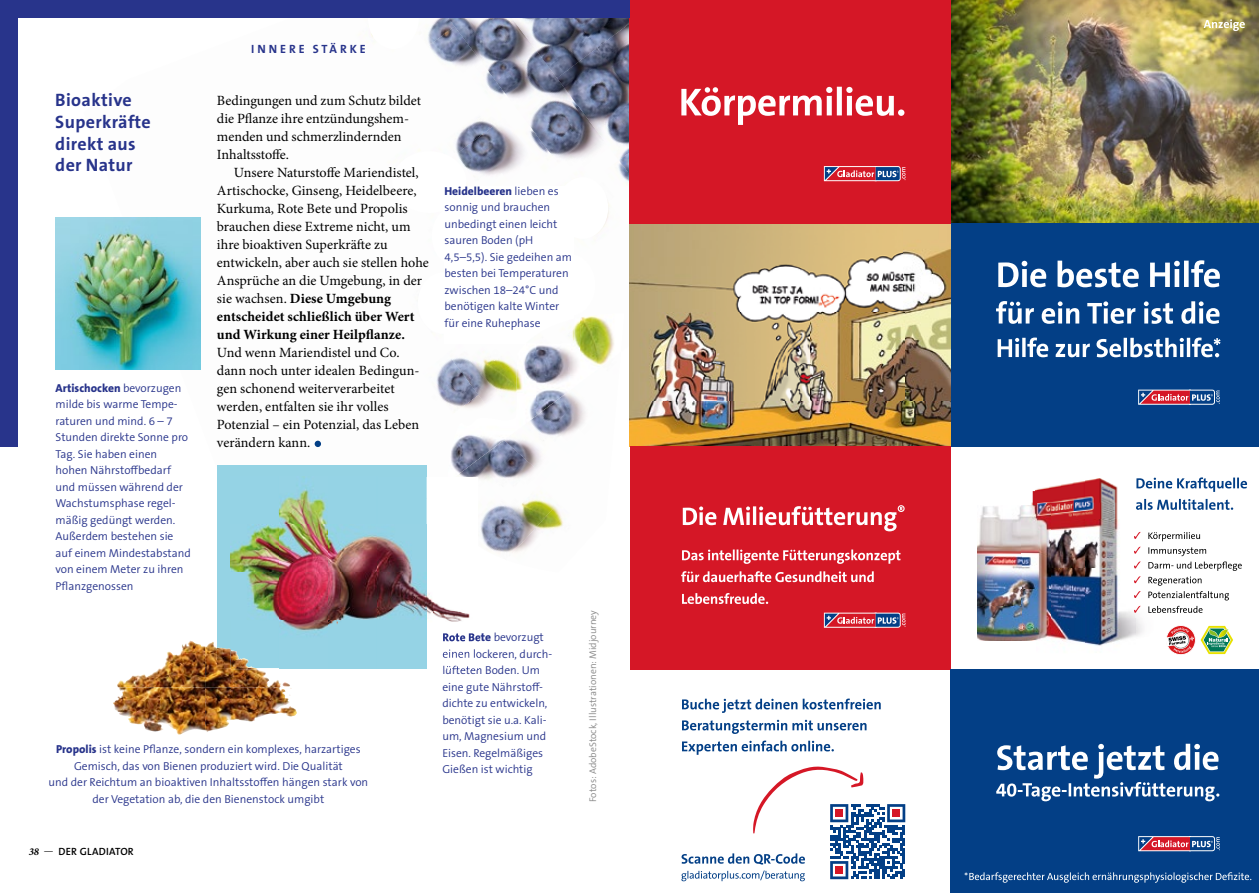
<style>
.page{position:relative;width:1259px;height:893px;background:#fff}
.page>*{position:absolute;margin:0;border:0;box-sizing:border-box;transform-origin:0 0}
.t1{font:700 18px/21.8px "The Sans B W7";letter-spacing:.02em;color:#28348b}
.t2{font:14.1px/18px "Minion Pro";color:#000}
.t3{font:700 12px "The Sans B W7";letter-spacing:.245em;color:#28348b}
.t4{font:300 11.55px/16.5px "The Sans B W4";color:#28348b}
.t5{font:800 11.55px "The Sans B W8";color:#28348b}
.t6{font:600 10.5px "The Sans B W6";letter-spacing:.025em;color:#000}
.t7{font:300 9.75px "The Sans B W4";color:#878787}
.s1{font-weight:700}
.s2{font-family:"The Sans B W4";font-weight:300}
.s3{font-family:"The Sans B W8";font-weight:800}
.s4{font-family:"Minion Pro";font-weight:700;font-style:italic}
.s5{font-family:"Minion Pro";font-weight:400}
</style>
<div class="page">
<img style="left:215px;top:17px;width:99px;height:1px">
<img style="left:314px;top:17px;width:120px;height:9px">
<img style="left:434px;top:17px;width:123px;height:91px">
<img style="left:428px;top:26px;width:88px;height:82px">
<img style="left:498px;top:17px;width:132px;height:61px">
<img style="left:455px;top:108px;width:102px;height:67px">
<img style="left:557px;top:22px;width:73px;height:137px">
<img style="left:478px;top:358px;width:39px;height:37px">
<img style="left:598px;top:164px;width:32px;height:104px">
<img style="left:619px;top:145px;width:11px;height:46px">
<img style="left:314px;top:358px;width:164px;height:90px">
<img style="left:503px;top:358px;width:14px;height:4px">
<img style="left:385px;top:395px;width:112px;height:82px">
<img style="left:629px;top:268px;width:1px;height:84px">
<svg style="left:368px;top:17px;width:51px;height:20px"></svg>
<svg style="left:682px;top:741px;width:152px;height:14px"></svg>
<svg style="left:682px;top:720px;width:184px;height:14px"></svg>
<svg style="left:682px;top:699px;width:198px;height:14px"></svg>
<img style="left:1031px;top:478px;width:150px;height:25px">
<img style="left:1021px;top:503px;width:97px;height:16px">
<img style="left:1135px;top:532px;width:45px;height:104px">
<img style="left:1050px;top:519px;width:85px;height:100px">
<img style="left:1035px;top:619px;width:100px;height:27px">
<img style="left:985px;top:640px;width:50px;height:1px">
<img style="left:977px;top:506px;width:73px;height:134px">
<svg style="left:681px;top:766px;width:224px;height:115px"></svg>
<div style="left:835px;top:809px;width:8px;height:8px;background:#d51726"></div>
<div style="left:892px;top:809px;width:8px;height:8px;background:#d51726"></div>
<div style="left:835px;top:866px;width:8px;height:8px;background:#d51726"></div>
<img style="left:951px;top:0;width:308px;height:223px">
<img style="left:630px;top:223px;width:321px;height:223px">
<div style="left:630px;top:446px;width:321px;height:224px;background:#d51726"></div>
<div style="left:951px;top:670px;width:308px;height:223px;background:#033f86"></div>
<svg style="left:1165px;top:625px;width:68px;height:30px"></svg>
<svg style="left:1136px;top:499px;width:97px;height:11px"></svg>
<svg style="left:1136px;top:477px;width:111px;height:15px"></svg>
<svg style="left:1148px;top:606px;width:54px;height:7px"></svg>
<svg style="left:1148px;top:547px;width:93px;height:53px"></svg>
<svg style="left:1148px;top:532px;width:52px;height:9px"></svg>
<svg style="left:1134px;top:532px;width:6px;height:7px"></svg>
<svg style="left:1134px;top:547px;width:6px;height:7px"></svg>
<svg style="left:1134px;top:561px;width:6px;height:7px"></svg>
<svg style="left:1134px;top:576px;width:6px;height:7px"></svg>
<svg style="left:1134px;top:591px;width:6px;height:7px"></svg>
<svg style="left:1134px;top:606px;width:6px;height:7px"></svg>
<div style="left:630px;top:0;width:321px;height:223px;background:#d51726"></div>
<svg style="left:682px;top:593px;width:86px;height:11px"></svg>
<svg style="left:681px;top:571px;width:192px;height:11px"></svg>
<svg style="left:682px;top:549px;width:218px;height:15px"></svg>
<svg style="left:683px;top:505px;width:221px;height:26px"></svg>
<div style="left:951px;top:223px;width:308px;height:223px;background:#033f86"></div>
<svg style="left:681px;top:87px;width:223px;height:38px"></svg>
<svg style="left:1203px;top:19px;width:41px;height:12px"></svg>
<div style="left:1138px;top:390px;width:53px;height:15px;border:2px solid #fff"></div>
<svg style="left:1139px;top:390px;width:80px;height:15px"></svg>
<svg style="left:997px;top:338px;width:223px;height:19px"></svg>
<svg style="left:996px;top:301px;width:223px;height:23px"></svg>
<svg style="left:998px;top:260px;width:222px;height:27px"></svg>
<div style="left:1138px;top:836px;width:53px;height:15px;border:2px solid #fff"></div>
<svg style="left:1139px;top:836px;width:80px;height:15px"></svg>
<div style="left:824px;top:166px;width:52px;height:15px;border:2px solid #fff"></div>
<svg style="left:825px;top:166px;width:80px;height:15px"></svg>
<div style="left:824px;top:613px;width:52px;height:15px;border:2px solid #fff"></div>
<svg style="left:825px;top:613px;width:80px;height:15px"></svg>
<svg style="left:964px;top:872px;width:287px;height:11px"></svg>
<svg style="left:996px;top:744px;width:223px;height:57px"></svg>
<div style="left:0;top:0;width:630px;height:17px;background:#28348b"></div>
<div style="left:0;top:0;width:17px;height:446px;background:#28348b"></div>
<img style="left:55px;top:217px;width:145px;height:152px">
<div style="left:217px;top:465px;width:209px;height:203px;background:#95d3e4"></div>
<img style="left:117px;top:640px;width:88px;height:47px">
<img style="left:205px;top:642px;width:76px;height:45px">
<img style="left:113px;top:687px;width:92px;height:47px">
<img style="left:205px;top:687px;width:92px;height:45px">
<img style="left:217px;top:647px;width:14px;height:21px">
<img style="left:282px;top:682px;width:10px;height:14px">
<img style="left:426px;top:498px;width:7px;height:124px">
<img style="left:433px;top:602px;width:37px;height:20px">
<img style="left:257px;top:668px;width:132px;height:1px">
<img style="left:389px;top:622px;width:89px;height:47px">
<img style="left:426px;top:477px;width:1px;height:21px">
<img style="left:231px;top:477px;width:195px;height:191px">
<img style="left:443px;top:633px;width:35px;height:8px">
<img style="left:443px;top:649px;width:35px;height:10px">
<img style="left:443px;top:666px;width:35px;height:3px">
<svg style="left:231px;top:668px;width:26px;height:1px"></svg>
<img style="left:231px;top:649px;width:24px;height:19px">
<div style="left:557px;top:177px;width:51px;height:62px;background:#fff;border-radius:50%"></div>
<div style="left:392px;top:151px;width:74px;height:62px;background:#fff;border-radius:50%"></div>
<img style="left:478px;top:477px;width:15px;height:73px">
<img style="left:504px;top:381px;width:82px;height:97px">
<img style="left:582px;top:383px;width:4px;height:28px">
<img style="left:506px;top:442px;width:80px;height:111px">
<img style="left:452px;top:395px;width:65px;height:49px">
<img style="left:536px;top:320px;width:44px;height:96px">
<img style="left:517px;top:347px;width:19px;height:48px">
<img style="left:580px;top:315px;width:34px;height:68px">
<img style="left:536px;top:321px;width:30px;height:17px">
<svg style="left:315px;top:441px;width:6px;height:6px"></svg>
<p class="t3" style="left:251px;top:42px;width:116px">INNERE STÄRKE</p>
<h1 class="t1" style="left:55px;top:89px;width:97px">Bioaktive<br>Superkräfte direkt aus der Natur</h1>
<p class="t2" style="left:217px;top:92px;width:206px">Bedingungen und zum Schutz bildet die Pflanze ihre entzündungshem&shy;menden und schmerzlindernden<br>Inhaltsstoffe.</p>
<p class="t2" style="left:217px;top:164px;width:213px;text-indent:17px">Unsere Naturstoffe Mariendistel, Artischocke, Ginseng, Heidelbeere, Kurkuma, Rote Bete und Propolis brauchen diese Extreme nicht, um ihre bioaktiven Superkräfte zu entwickeln, aber auch sie stellen hohe Ansprüche an die Umgebung, in der sie wachsen. <span class="s1">Diese Umgebung entscheidet schließlich über Wert und Wirkung einer Heilpflanze.</span></p>
<p class="t2" style="left:217px;top:344px;width:204px">Und wenn Mariendistel und Co. dann noch unter idealen Bedingun&shy;gen schonend weiterverarbeitet werden, entfalten sie ihr volles<br>Potenzial – ein Potenzial, das Leben verändern kann.</p>
<p class="t5" style="left:56px;top:380px;width:127px">Artischocken <span class="s2">bevorzugen</span></p>
<p class="t4" style="left:56px;top:396px;width:137px">milde bis warme Tempe&shy;raturen und mind. 6 – 7<br>Stunden direkte Sonne pro<br>Tag. Sie haben einen hohen Nährstoffbedarf und müssen während der<br>Wachstumsphase regel&shy;mäßig gedüngt werden.<br>Außerdem bestehen sie auf einem Mindestabstand von einem Meter zu ihren<br>Pflanzgenossen</p>
<p class="t5" style="left:444px;top:183px;width:116px">Heidelbeeren <span class="s2">lieben es</span></p>
<p class="t4" style="left:444px;top:199px;width:129px">sonnig und brauchen unbedingt einen leicht sauren Boden (pH<br>4,5–5,5). Sie gedeihen am besten bei Temperaturen zwischen 18–24°C und benötigen kalte Winter für eine Ruhephase</p>
<p class="t4" style="left:48px;top:741px;width:321px;text-align:center"><span class="s3">Propolis</span> ist keine Pflanze, sondern ein komplexes, harzartiges Gemisch, das von Bienen produziert wird. Die Qualität<br>und der Reichtum an bioaktiven Inhaltsstoffen hängen stark von der Vegetation ab, die den Bienenstock umgibt</p>
<p class="t4" style="left:442px;top:629px;width:111px"><span class="s3">Rote Bete</span> bevorzugt einen lockeren, durch&shy;lüfteten Boden. Um eine gute Nährstoff&shy;dichte zu entwickeln, benötigt sie u.a. Kali&shy;um, Magnesium und<br>Eisen. Regelmäßiges<br>Gießen ist wichtig</p>
<p class="t6" style="left:29px;top:844px;width:107px"><span class="s4">38</span> <span class="s5">—</span> DER GLADIATOR</p>
<p class="t7" style="left:587px;top:802px;width:193px;rotate:-90deg">Fotos: AdobeStock, Illustrationen: Midjourney</p>
</div>
